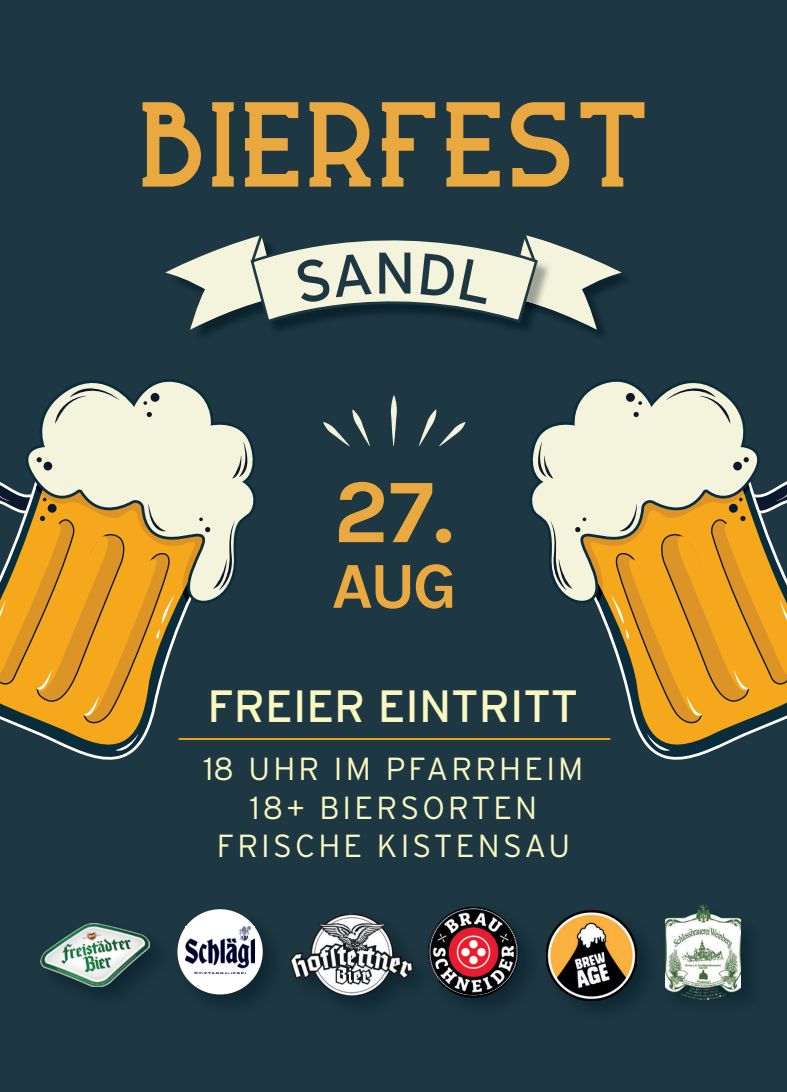
<style>
.page{position:relative;width:787px;height:1092px;background:#fff}
.page>*{position:absolute;margin:0;border:0;box-sizing:border-box;transform-origin:0 0}
.t1{font:125px "Mash up";color:#e9a840}
.t2{font:91px "Karla";color:#e9a840}
.t3{font:65.75px "Karla";color:#e9a840}
.t4{font:58.5px "Interstate";color:#1d3842}
.t5{font:45.25px "Interstate";color:#faf8c1}
.t6{font:300 32px/38.2px "Interstate";letter-spacing:.1em;color:#faf8c1;text-align:center}
</style>
<div class="page">
<div style="left:0;top:0;width:787px;height:1091px;background:#1d3842"></div>
<img style="left:589px;top:272px;width:36px;height:63px">
<svg style="left:323px;top:409px;width:47px;height:37px"></svg>
<svg style="left:390px;top:395px;width:7px;height:51px"></svg>
<svg style="left:419px;top:409px;width:46px;height:37px"></svg>
<hr style="left:178px;top:738px;width:432px;height:1px;background:#f5a81c">
<svg style="left:651px;top:751px;width:61px;height:7px"></svg>
<svg style="left:529px;top:379px;width:217px;height:133px"></svg>
<div style="left:626px;top:393px;width:9px;height:9px;background:#0c182b;border-radius:50%"></div>
<svg style="left:633px;top:412px;width:5px;height:5px"></svg>
<svg style="left:638px;top:401px;width:4px;height:4px"></svg>
<svg style="left:665px;top:379px;width:65px;height:44px"></svg>
<svg style="left:533px;top:442px;width:254px;height:309px"></svg>
<svg style="left:74px;top:751px;width:60px;height:7px"></svg>
<svg style="left:40px;top:379px;width:216px;height:134px"></svg>
<div style="left:151px;top:393px;width:8px;height:9px;background:#0c182b;border-radius:50%"></div>
<svg style="left:147px;top:412px;width:5px;height:5px"></svg>
<svg style="left:143px;top:401px;width:4px;height:4px"></svg>
<svg style="left:55px;top:379px;width:65px;height:44px;background:#bac0b2"></svg>
<svg style="left:0;top:442px;width:252px;height:309px"></svg>
<img style="left:82px;top:941px;width:72px;height:53px">
<img style="left:40px;top:923px;width:109px;height:63px">
<img style="left:684px;top:918px;width:65px;height:82px">
<img style="left:665px;top:904px;width:75px;height:94px">
<img style="left:290px;top:913px;width:123px;height:83px">
<img style="left:464px;top:907px;width:12px;height:1px">
<img style="left:476px;top:907px;width:50px;height:98px">
<img style="left:457px;top:995px;width:19px;height:9px">
<img style="left:428px;top:908px;width:90px;height:87px">
<img style="left:180px;top:909px;width:90px;height:93px">
<div style="left:177px;top:909px;width:86px;height:85px;background:#fff;border-radius:50%"></div>
<img style="left:546px;top:940px;width:98px;height:68px">
<img style="left:547px;top:910px;width:89px;height:89px">
<img style="left:185px;top:926px;width:70px;height:47px">
<svg style="left:165px;top:235px;width:456px;height:95px"></svg>
<h1 class="t1" style="left:137px;top:81px;width:514px">BIERFEST</h1>
<h3 class="t4" style="left:374px;top:240px;width:43px">N</h3>
<h2 class="t2" style="left:333px;top:453px;width:121px">27.</h2>
<h3 class="t3" style="left:332px;top:543px;width:127px">AUG</h3>
<h3 class="t5" style="left:207px;top:680px;width:372px">FREIER EINTRITT</h3>
<p class="t6" style="left:203px;top:749px;width:381px">18 UHR IM PFARRHEIM<br>18+ BIERSORTEN<br>FRISCHE KISTENSAU</p>
</div>
